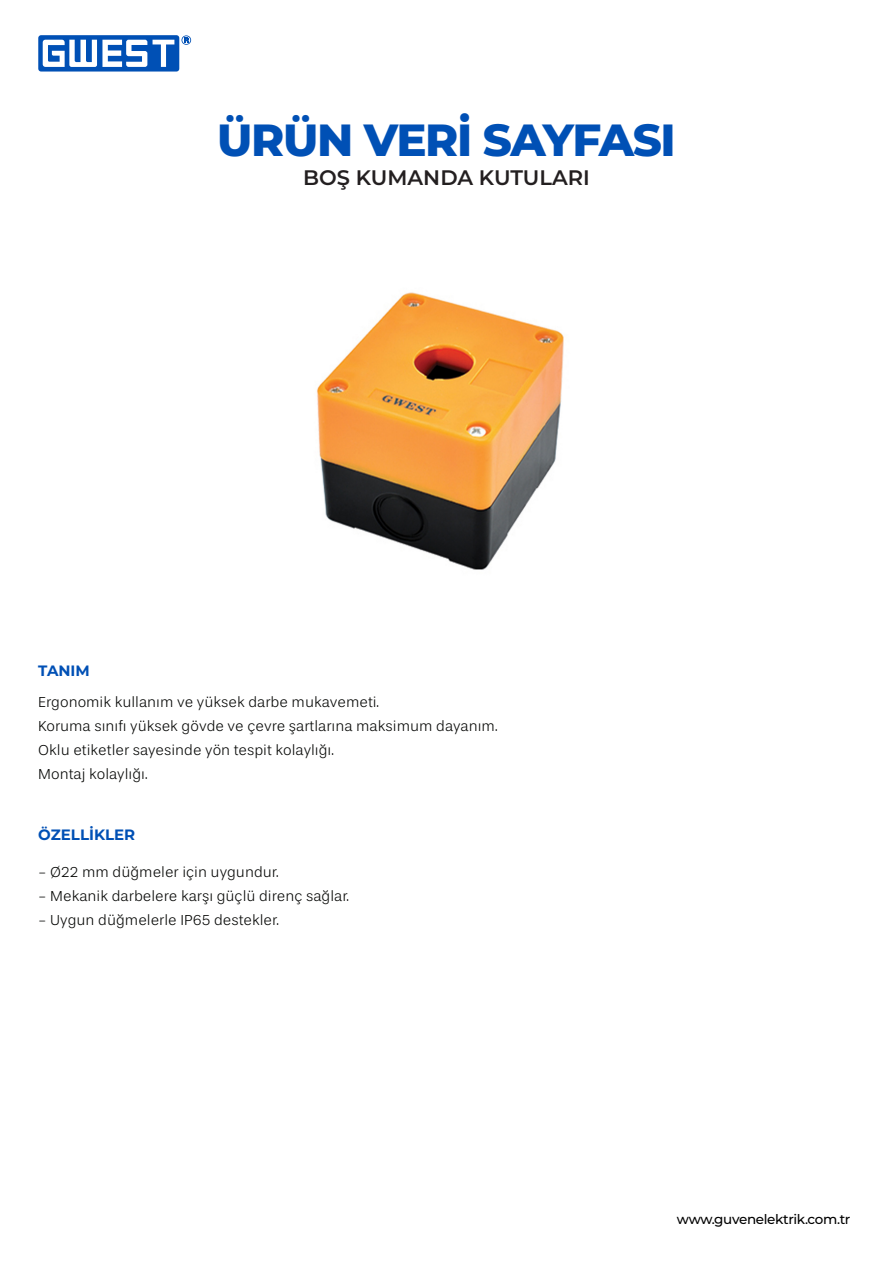
<style>
.page{position:relative;width:893px;height:1263px;background:#fff}
.page>*{position:absolute;margin:0;border:0;box-sizing:border-box;transform-origin:0 0}
.Category_3_Description{font:800 45px "Montserrat";letter-spacing:-.03em;color:#0050b5}
.Category_3_Description-2{font:600 21px "Montserrat";color:#231f20}
.t1{font:300 15px "Stevie Sans";color:#040503}
.t2{font:700 15px "Montserrat";color:#0050b5}
.t3{font:500 13.5px "Montserrat";letter-spacing:-.025em;color:#000}
</style>
<div class="page">
<div style="left:38px;top:35px;width:141px;height:36px;background:#0050b5;border-radius:3px"></div>
<svg style="left:43px;top:40px;width:104px;height:27px"></svg>
<svg style="left:153px;top:40px;width:21px;height:27px"></svg>
<svg style="left:181px;top:35px;width:10px;height:10px"></svg>
<img style="left:316px;top:292px;width:248px;height:278px">
<p class="Category_3_Description" style="left:217px;top:107px;width:460px">ÜRÜN VERİ SAYFASI</p>
<p class="Category_3_Description-2" style="left:303px;top:162px;width:288px">BOŞ KUMANDA KUTULARI</p>
<p class="t2" style="left:38px;top:660px;width:53px">TANIM</p>
<p class="t1" style="left:38px;top:694px;width:342px">Ergonomik kullanım ve yüksek darbe mukavemeti.</p>
<p class="t1" style="left:38px;top:718px;width:461px">Koruma sınıfı yüksek gövde ve çevre şartlarına maksimum dayanım.</p>
<p class="t1" style="left:38px;top:742px;width:297px">Oklu etiketler sayesinde yön tespit kolaylığı.</p>
<p class="t1" style="left:38px;top:766px;width:111px">Montaj kolaylığı.</p>
<p class="t2" style="left:38px;top:823px;width:98px">ÖZELLİKLER</p>
<p class="t1" style="left:38px;top:864px;width:242px">- Ø22 mm düğmeler için uygundur.</p>
<p class="t1" style="left:38px;top:888px;width:312px">- Mekanik darbelere karşı güçlü direnç sağlar.</p>
<p class="t1" style="left:38px;top:912px;width:242px">- Uygun düğmelerle IP65 destekler.</p>
<p class="t3" style="left:677px;top:1209px;width:175px">www.guvenelektrik.com.tr</p>
</div>
